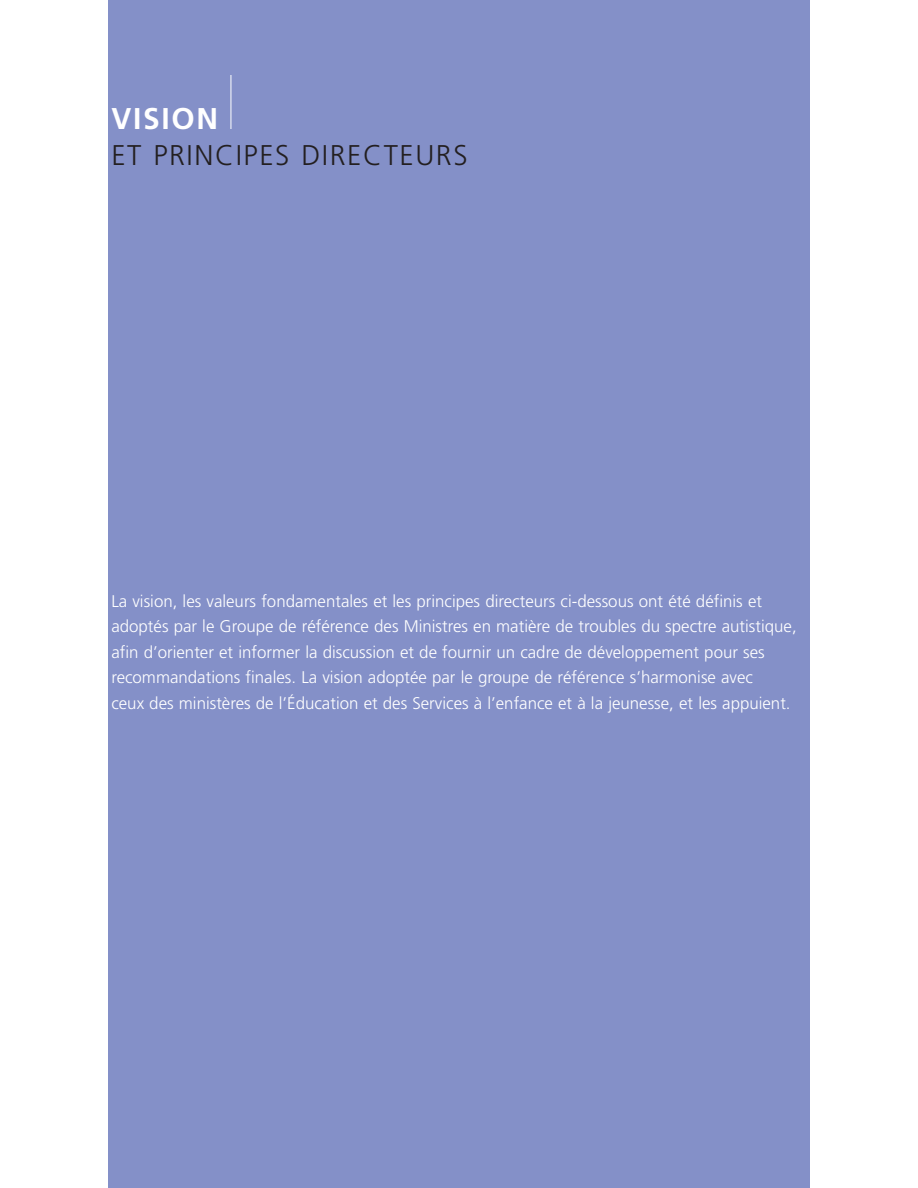
<style>
.page{position:relative;width:918px;height:1188px;background:#fff}
.page>*{position:absolute;margin:0;border:0;box-sizing:border-box;transform-origin:0 0}
.t1{font:700 30px "Frutiger";letter-spacing:.055em;color:#fff}
.t2{font:300 28.5px "Frutiger";letter-spacing:.055em;color:#231f20}
.t3{font:300 16.8px/25.5px "Frutiger";color:#fff}
</style>
<div class="page">
<div style="left:108px;top:0;width:702px;height:1188px;background:#8490c8"></div>
<hr style="left:231px;top:75px;width:1px;height:54px;background:#fff">
<h1 class="t1" style="left:111px;top:106px;width:108px">VISION</h1>
<h2 class="t2" style="left:111px;top:143px;width:358px">ET PRINCIPES DIRECTEURS</h2>
<p class="t3" style="left:111px;top:589px;width:687px">La vision, les valeurs fondamentales et les principes directeurs ci-dessous ont été définis et adoptés par le Groupe de référence des Ministres en matière de troubles du spectre autistique, afin d’orienter et informer la discussion et de fournir un cadre de développement pour ses recommandations finales. La vision adoptée par le groupe de référence s’harmonise avec<br>ceux des ministères de l’Éducation et des Services à l’enfance et à la jeunesse, et les appuient.</p>
</div>
